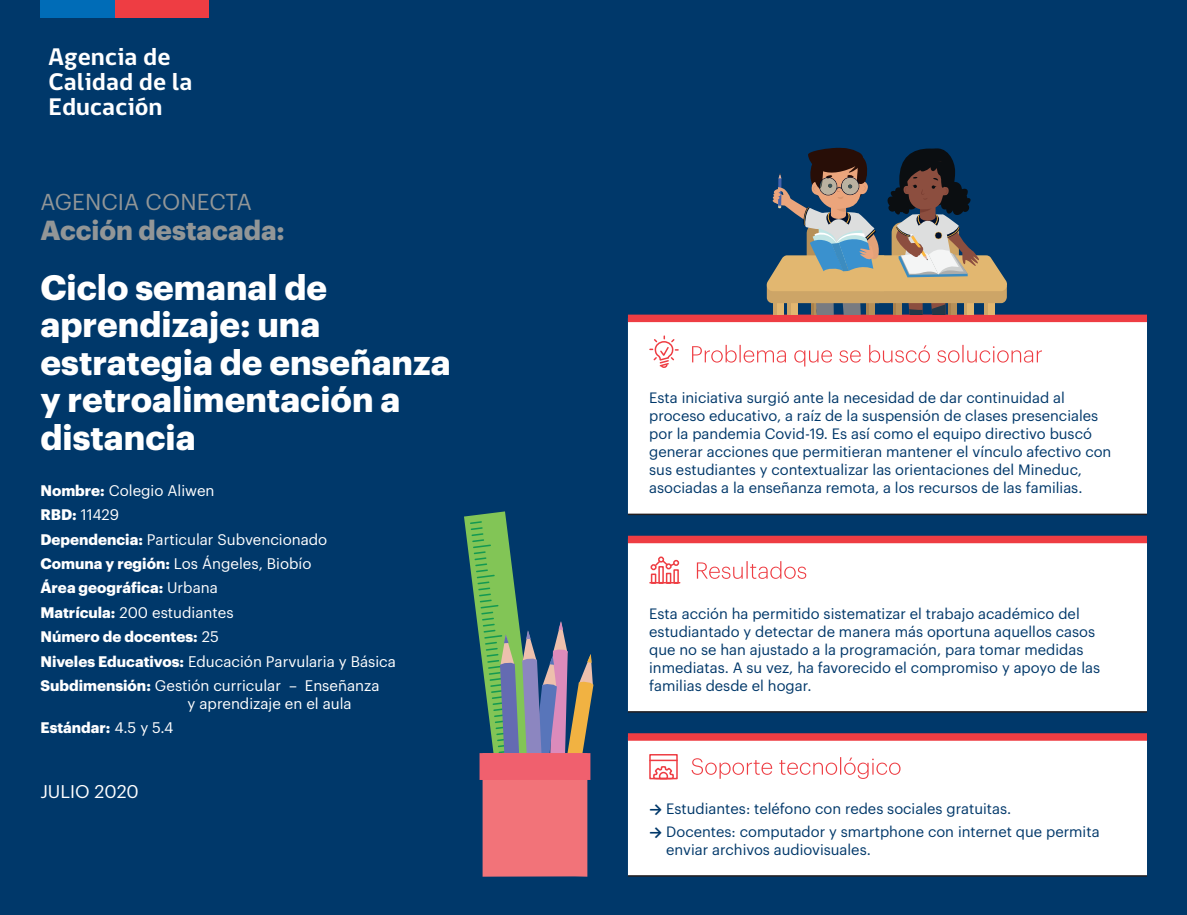
<style>
.page{position:relative;width:1187px;height:915px;background:#fff}
.page>*{position:absolute;margin:0;border:0;box-sizing:border-box;transform-origin:0 0}
.t1{font:700 34.5px/37.5px "Graphik";color:#fff}
.t2{font:700 27px "Graphik";color:#929697}
.t3{font:700 24.6px/25.2px "gob CL";color:#fff;scale:1.04 1}
.t4{font:22.5px "Graphik";letter-spacing:.005em;color:#929697}
.t5{font:18px "Graphik";color:#fff}
.t6{font:15px/24.3px "Graphik";color:#fff}
.t7{font:700 15px "Graphik";color:#fff}
.t8{font:14.7px/18px "Graphik";color:#00386a}
.s1{font-weight:700}
.s2{font-weight:400}
.s3{font-family:"Calibri";font-weight:700}
</style>
<div class="page">
<div style="left:0;top:0;width:1186px;height:914px;background:#00386a"></div>
<div style="left:40px;top:0;width:75px;height:18px;background:#006cb7"></div>
<div style="left:115px;top:0;width:93px;height:18px;background:#ee3d43"></div>
<svg style="left:464px;top:511px;width:129px;height:365px;background:#706a72"></svg>
<svg style="left:628px;top:322px;width:518px;height:552px"></svg>
<div style="left:628px;top:535px;width:518px;height:8px;background:#ee3d43"></div>
<div style="left:628px;top:733px;width:518px;height:7px;background:#ee3d43"></div>
<hr style="left:628px;top:710px;width:518px;height:2px;background:#231f20">
<hr style="left:628px;top:874px;width:518px;height:2px;background:#231f20">
<div style="left:628px;top:314px;width:518px;height:8px;background:#ee3d43"></div>
<hr style="left:628px;top:513px;width:518px;height:2px;background:#231f20">
<svg style="left:765px;top:144px;width:243px;height:170px;background:#646c6f"></svg>
<svg style="left:692px;top:345px;width:349px;height:21px"></svg>
<svg style="left:650px;top:336px;width:28px;height:32px"></svg>
<svg style="left:696px;top:561px;width:110px;height:17px"></svg>
<hr style="left:650px;top:581px;width:29px;height:2px;background:#ee3d43">
<div style="left:650px;top:573px;width:6px;height:10px;border:2px solid #ee3d43"></div>
<div style="left:658px;top:566px;width:5px;height:17px;border:2px solid #ee3d43"></div>
<div style="left:665px;top:572px;width:6px;height:11px;border:2px solid #ee3d43"></div>
<div style="left:673px;top:569px;width:5px;height:14px;border:2px solid #ee3d43"></div>
<svg style="left:649px;top:555px;width:31px;height:15px"></svg>
<svg style="left:691px;top:756px;width:209px;height:22px"></svg>
<div style="left:649px;top:753px;width:28px;height:26px;border:2px solid #ee3d43"></div>
<svg style="left:650px;top:759px;width:27px;height:20px"></svg>
<h3 class="t3" style="left:49px;top:44px;width:140px">Agencia de<br>Calidad de la<br>Educación</h3>
<h3 class="t4" style="left:40px;top:185px;width:213px">AGENCIA CONECTA</h3>
<h2 class="t2" style="left:40px;top:209px;width:246px">Acción destacada:</h2>
<h1 class="t1" style="left:40px;top:265px;width:412px">Ciclo semanal de aprendizaje: una estrategia de enseñanza y retroalimentación a distancia</h1>
<p class="t6" style="left:40px;top:476px;width:357px"><span class="s1">Nombre:</span> Colegio Aliwen<br><span class="s1">RBD:</span> 11429<br><span class="s1">Dependencia:</span> Particular Subvencionado<br><span class="s1">Comuna y región:</span> Los Ángeles, Biobío<br><span class="s1">Área geográfica:</span> Urbana<br><span class="s1">Matrícula:</span> 200 estudiantes<br><span class="s1">Número de docentes:</span> 25<br><span class="s1">Niveles Educativos:</span> Educación Parvularia y Básica<br><span class="s1">Subdimensión:</span> Gestión curricular – Enseñanza</p>
<p class="t6" style="left:188px;top:689px;width:166px">y aprendizaje en el aula</p>
<p class="t7" style="left:40px;top:716px;width:134px">Estándar: <span class="s2">4.5 y 5.4</span></p>
<p class="t5" style="left:40px;top:777px;width:100px">JULIO 2020</p>
<p class="t8" style="left:649px;top:387px;width:463px">Esta iniciativa surgió ante la necesidad de dar continuidad al proceso educativo, a raíz de la suspensión de clases presenciales por la pandemia Covid-19. Es así como el equipo directivo buscó generar acciones que permitieran mantener el vínculo afectivo con sus estudiantes y contextualizar las orientaciones del Mineduc, asociadas a la enseñanza remota, a los recursos de las familias.</p>
<p class="t8" style="left:649px;top:602px;width:452px">Esta acción ha permitido sistematizar el trabajo académico del estudiantado y detectar de manera más oportuna aquellos casos que no se han ajustado a la programación, para tomar medidas inmediatas. A su vez, ha favorecido el compromiso y apoyo de las familias desde el hogar.</p>
<p class="t8" style="left:649px;top:798px;width:363px"><span class="s3">→</span> Estudiantes: teléfono con redes sociales gratuitas.</p>
<p class="t8" style="left:666px;top:820px;width:435px;text-indent:-17px"><span class="s3">→</span> Docentes: computador y smartphone con internet que permita enviar archivos audiovisuales.</p>
</div>
